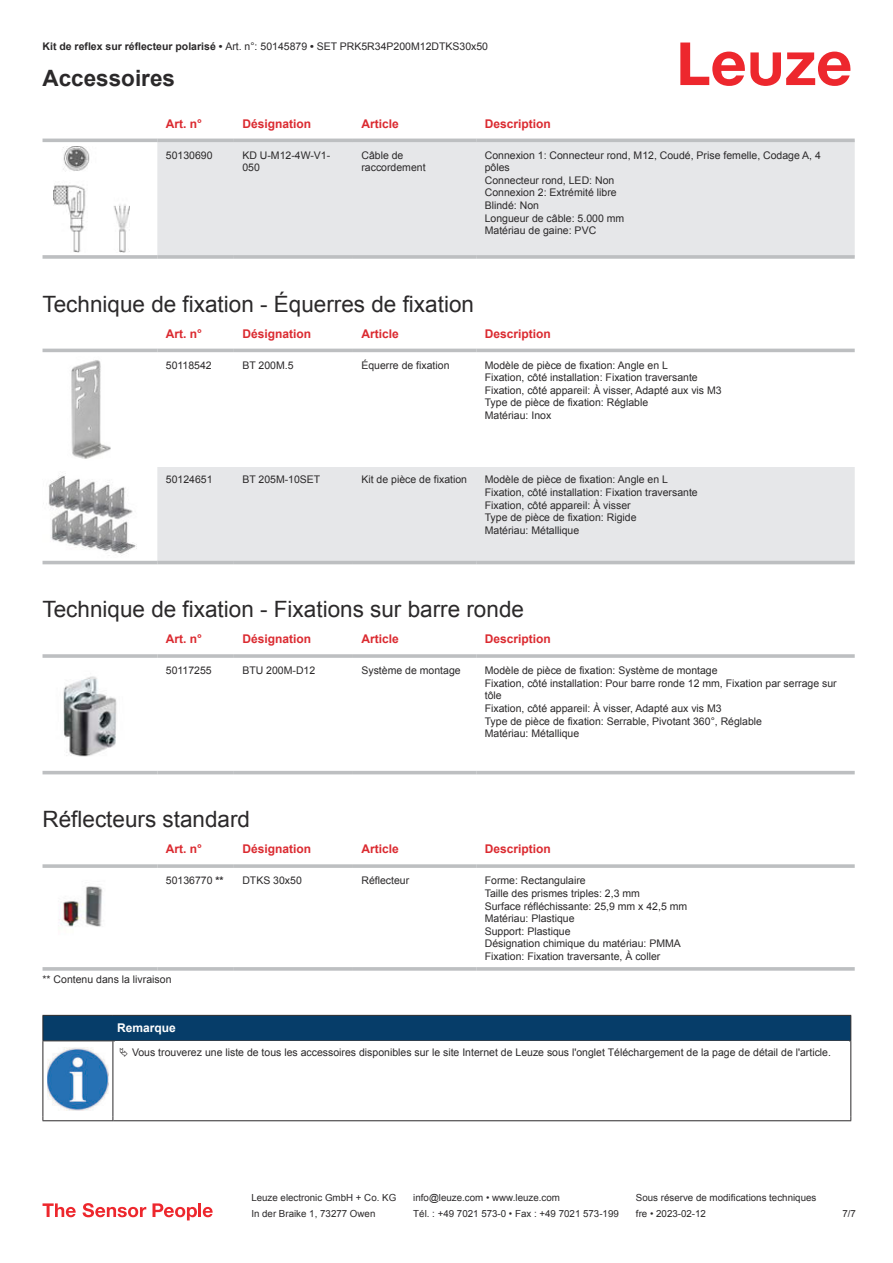
<style>
.page{position:relative;width:893px;height:1263px;background:#fff}
.page>*{position:absolute;margin:0;border:0;box-sizing:border-box;transform-origin:0 0}
.t1{font:22.5px "Arial";color:#2b292a}
.t2{font:700 22.5px "Arial";color:#2b292a}
.t3{font:700 12px "Arial";color:#db2a30}
.t4{font:700 12px "Arial";color:#fff}
.t5{font:10.5px/12.6px "Arial";color:#2b292a}
.t6{font:9.75px "Arial";color:#2b292a}
.s1{font-weight:700}
</style>
<div class="page">
<svg style="left:680px;top:43px;width:170px;height:43px"></svg>
<svg style="left:43px;top:138px;width:812px;height:114px"></svg>
<div style="left:157px;top:142px;width:698px;height:113px;background:#e6e7e9"></div>
<hr style="left:43px;top:139px;width:114px;height:3px;background:#bdbfc1">
<hr style="left:157px;top:139px;width:77px;height:3px;background:#bdbfc1">
<hr style="left:234px;top:139px;width:119px;height:3px;background:#bdbfc1">
<hr style="left:353px;top:139px;width:123px;height:3px;background:#bdbfc1">
<hr style="left:476px;top:139px;width:379px;height:3px;background:#bdbfc1">
<svg style="left:43px;top:255px;width:114px;height:4px"></svg>
<hr style="left:157px;top:255px;width:77px;height:4px;background:#bdbfc1">
<svg style="left:234px;top:255px;width:119px;height:4px"></svg>
<svg style="left:353px;top:255px;width:123px;height:4px"></svg>
<hr style="left:476px;top:255px;width:379px;height:4px;background:#bdbfc1">
<img style="left:54px;top:146px;width:75px;height:107px">
<svg style="left:43px;top:348px;width:812px;height:217px"></svg>
<div style="left:157px;top:467px;width:698px;height:94px;background:#e6e7e9"></div>
<hr style="left:43px;top:349px;width:114px;height:3px;background:#bdbfc1">
<hr style="left:157px;top:349px;width:77px;height:3px;background:#bdbfc1">
<hr style="left:234px;top:349px;width:119px;height:3px;background:#bdbfc1">
<hr style="left:353px;top:349px;width:123px;height:3px;background:#bdbfc1">
<hr style="left:476px;top:349px;width:379px;height:3px;background:#bdbfc1">
<hr style="left:43px;top:561px;width:114px;height:3px;background:#bdbfc1">
<hr style="left:157px;top:561px;width:77px;height:3px;background:#bdbfc1">
<hr style="left:234px;top:561px;width:119px;height:3px;background:#bdbfc1">
<hr style="left:353px;top:561px;width:123px;height:3px;background:#bdbfc1">
<hr style="left:476px;top:561px;width:379px;height:3px;background:#bdbfc1">
<img style="left:68px;top:356px;width:47px;height:107px">
<img style="left:43px;top:471px;width:97px;height:87px">
<svg style="left:43px;top:770px;width:812px;height:5px;fill:#eff0f0"></svg>
<hr style="left:43px;top:654px;width:114px;height:4px;background:#bdbfc1">
<hr style="left:157px;top:654px;width:77px;height:4px;background:#c8cacc">
<hr style="left:234px;top:654px;width:119px;height:4px;background:#c3c5c7">
<hr style="left:353px;top:654px;width:123px;height:4px;background:#bdbfc1">
<hr style="left:476px;top:654px;width:379px;height:4px;background:#c8cacc">
<hr style="left:43px;top:771px;width:114px;height:3px;background:#bdbfc1">
<hr style="left:157px;top:771px;width:77px;height:3px;background:#bdbfc1">
<hr style="left:234px;top:771px;width:119px;height:3px;background:#bdbfc1">
<hr style="left:353px;top:771px;width:123px;height:3px;background:#bdbfc1">
<hr style="left:476px;top:771px;width:379px;height:3px;background:#bdbfc1">
<img style="left:63px;top:676px;width:54px;height:81px">
<svg style="left:43px;top:864px;width:114px;height:4px"></svg>
<svg style="left:157px;top:864px;width:77px;height:4px"></svg>
<svg style="left:234px;top:864px;width:119px;height:4px"></svg>
<svg style="left:353px;top:864px;width:123px;height:4px"></svg>
<svg style="left:476px;top:864px;width:379px;height:4px;background:#c3c5c7"></svg>
<svg style="left:43px;top:967px;width:114px;height:4px"></svg>
<svg style="left:157px;top:967px;width:77px;height:4px"></svg>
<svg style="left:234px;top:967px;width:119px;height:4px"></svg>
<svg style="left:353px;top:967px;width:123px;height:4px"></svg>
<svg style="left:476px;top:967px;width:379px;height:4px;background:#c3c5c7"></svg>
<img style="left:59px;top:886px;width:44px;height:41px">
<div style="left:43px;top:1015px;width:808px;height:26px;background:#063d69"></div>
<hr style="left:113px;top:1040px;width:738px;height:1px;background:#2b292a">
<hr style="left:43px;top:1041px;width:1px;height:75px;background:#2b292a">
<hr style="left:113px;top:1041px;width:1px;height:75px;background:#2b292a">
<hr style="left:850px;top:1041px;width:1px;height:75px;background:#2b292a">
<hr style="left:43px;top:1120px;width:70px;height:1px;background:#2b292a">
<hr style="left:113px;top:1120px;width:738px;height:1px;background:#2b292a">
<img style="left:47px;top:1047px;width:61px;height:63px">
<svg style="left:43px;top:1203px;width:33px;height:14px"></svg>
<svg style="left:83px;top:1203px;width:63px;height:14px"></svg>
<svg style="left:153px;top:1203px;width:44px;height:17px"></svg>
<hr style="left:198px;top:1203px;width:3px;height:14px;background:#ed272d">
<svg style="left:203px;top:1207px;width:10px;height:10px"></svg>
<p class="t5" style="left:43px;top:41px;width:447px"><span class="s1">Kit de reflex sur réflecteur polarisé •</span> Art. n°: 50145879 <span class="s1">•</span> SET PRK5R34P200M12DTKS30x50</p>
<h1 class="t2" style="left:43px;top:70px;width:134px">Accessoires</h1>
<p class="t3" style="left:166px;top:119px;width:38px">Art. n°</p>
<p class="t3" style="left:242px;top:119px;width:70px">Désignation</p>
<p class="t3" style="left:361px;top:119px;width:39px">Article</p>
<p class="t3" style="left:485px;top:119px;width:68px">Description</p>
<p class="t5" style="left:166px;top:150px;width:48px">50130690</p>
<p class="t5" style="left:242px;top:150px;width:89px">KD U-M12-4W-V1-<br>050</p>
<p class="t5" style="left:361px;top:150px;width:66px">Câble de raccordement</p>
<p class="t5" style="left:485px;top:150px;width:338px">Connexion 1: Connecteur rond, M12, Coudé, Prise femelle, Codage A, 4 pôles<br>Connecteur rond, LED: Non<br>Connexion 2: Extrémité libre<br>Blindé: Non<br>Longueur de câble: 5.000 mm<br>Matériau de gaine: PVC</p>
<h1 class="t1" style="left:43px;top:295px;width:433px">Technique de fixation - Équerres de fixation</h1>
<p class="t3" style="left:166px;top:329px;width:38px">Art. n°</p>
<p class="t3" style="left:242px;top:329px;width:70px">Désignation</p>
<p class="t3" style="left:361px;top:329px;width:39px">Article</p>
<p class="t3" style="left:485px;top:329px;width:68px">Description</p>
<p class="t5" style="left:166px;top:360px;width:47px">50118542</p>
<p class="t5" style="left:242px;top:360px;width:53px">BT 200M.5</p>
<p class="t5" style="left:361px;top:360px;width:90px">Équerre de fixation</p>
<p class="t5" style="left:485px;top:360px;width:238px">Modèle de pièce de fixation: Angle en L<br>Fixation, côté installation: Fixation traversante Fixation, côté appareil: À visser, Adapté aux vis M3<br>Type de pièce de fixation: Réglable<br>Matériau: Inox</p>
<p class="t5" style="left:166px;top:474px;width:48px">50124651</p>
<p class="t5" style="left:242px;top:474px;width:80px">BT 205M-10SET</p>
<p class="t5" style="left:361px;top:474px;width:107px">Kit de pièce de fixation</p>
<p class="t5" style="left:485px;top:474px;width:215px">Modèle de pièce de fixation: Angle en L Fixation, côté installation: Fixation traversante Fixation, côté appareil: À visser<br>Type de pièce de fixation: Rigide<br>Matériau: Métallique</p>
<h1 class="t1" style="left:43px;top:601px;width:483px">Technique de fixation - Fixations sur barre ronde</h1>
<p class="t3" style="left:166px;top:635px;width:38px">Art. n°</p>
<p class="t3" style="left:242px;top:635px;width:70px">Désignation</p>
<p class="t3" style="left:361px;top:635px;width:39px">Article</p>
<p class="t3" style="left:485px;top:635px;width:68px">Description</p>
<p class="t5" style="left:166px;top:665px;width:47px">50117255</p>
<p class="t5" style="left:242px;top:665px;width:74px">BTU 200M-D12</p>
<p class="t5" style="left:361px;top:665px;width:101px">Système de montage</p>
<p class="t5" style="left:485px;top:665px;width:353px">Modèle de pièce de fixation: Système de montage<br>Fixation, côté installation: Pour barre ronde 12 mm, Fixation par serrage sur tôle<br>Fixation, côté appareil: À visser, Adapté aux vis M3<br>Type de pièce de fixation: Serrable, Pivotant 360°, Réglable<br>Matériau: Métallique</p>
<h1 class="t1" style="left:43px;top:811px;width:209px">Réflecteurs standard</h1>
<p class="t3" style="left:166px;top:845px;width:38px">Art. n°</p>
<p class="t3" style="left:242px;top:845px;width:70px">Désignation</p>
<p class="t3" style="left:361px;top:845px;width:39px">Article</p>
<p class="t3" style="left:485px;top:845px;width:68px">Description</p>
<p class="t5" style="left:166px;top:875px;width:59px">50136770 <span class="s1">**</span></p>
<p class="t5" style="left:242px;top:875px;width:61px">DTKS 30x50</p>
<p class="t5" style="left:361px;top:875px;width:49px">Réflecteur</p>
<p class="t5" style="left:485px;top:875px;width:204px">Forme: Rectangulaire<br>Taille des prismes triples: 2,3 mm<br>Surface réfléchissante: 25,9 mm x 42,5 mm<br>Matériau: Plastique<br>Support: Plastique<br>Désignation chimique du matériau: PMMA<br>Fixation: Fixation traversante, À coller</p>
<p class="t5" style="left:43px;top:974px;width:130px">** Contenu dans la livraison</p>
<p class="t4" style="left:117px;top:1023px;width:60px">Remarque</p>
<p class="t5" style="left:132px;top:1046px;width:700px">Vous trouverez une liste de tous les accessoires disponibles sur le site Internet de Leuze sous l'onglet Téléchargement de la page de détail de l'article.</p>
<p class="t6" style="left:251px;top:1194px;width:146px">Leuze electronic GmbH + Co. KG</p>
<p class="t6" style="left:413px;top:1194px;width:148px">info@leuze.com • www.leuze.com</p>
<p class="t6" style="left:636px;top:1194px;width:182px">Sous réserve de modifications techniques</p>
<p class="t6" style="left:251px;top:1210px;width:126px">In der Braike 1, 73277 Owen</p>
<p class="t6" style="left:413px;top:1210px;width:207px">Tél. : +49 7021 573-0 • Fax : +49 7021 573-199</p>
<p class="t6" style="left:636px;top:1210px;width:72px">fre • 2023-02-12</p>
<p class="t6" style="left:842px;top:1210px;width:15px">7 /7</p>
</div>
